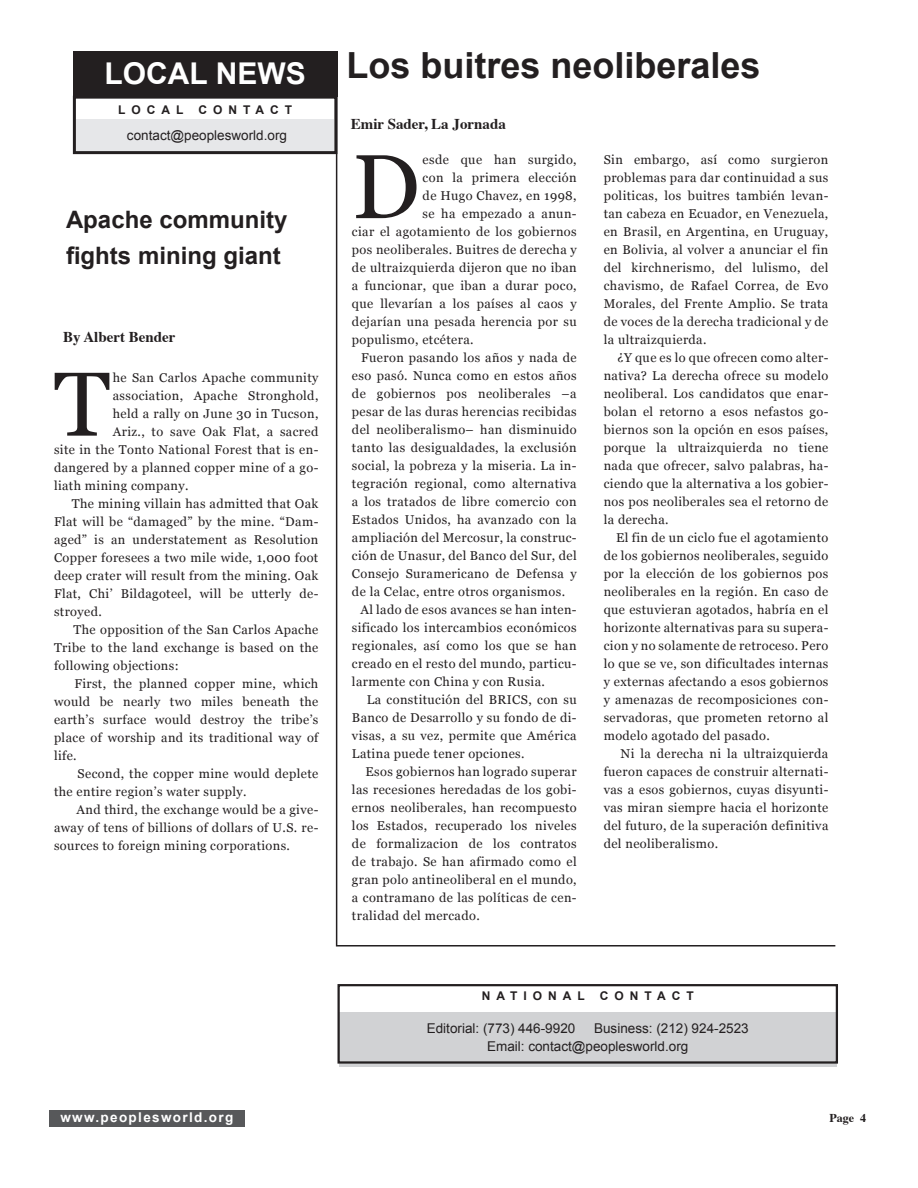
<style>
.page{position:relative;width:918px;height:1188px;background:#fff}
.page>*{position:absolute;margin:0;border:0;box-sizing:border-box;transform-origin:0 0}
.caps_paragraph{font:90.75px "Georgia";color:#231f20}
.title_arial-small{font:700 36px "Arial";color:#231f20}
.t1{font:700 30px "Arial";color:#fff}
.title_arial-small-2{font:700 24px/36px "Arial";color:#231f20}
.by_line{font:700 15px "Times";color:#231f20}
.t2{font:13.5px/18px "Arial";color:#231f20}
.t3{font:700 13.5px "Arial";letter-spacing:.1em;color:#fff}
.body-text{font:12.75px/18px "Georgia";letter-spacing:.03em;color:#231f20;text-align:justify}
.caps_paragraph-2{font:12.75px "Georgia";letter-spacing:.03em;color:#231f20}
.quote{font:700 12px "Arial";letter-spacing:.5em;color:#231f20}
.by_line-2{font:700 12px "Times";color:#231f20}
</style>
<div class="page">
<hr style="left:336px;top:81px;width:1px;height:864px;background:#231f20">
<hr style="left:336px;top:945px;width:499px;height:2px;background:#231f20">
<div style="left:73px;top:51px;width:264px;height:45px;background:#231f20"></div>
<div style="left:49px;top:1110px;width:196px;height:17px;background:#57585a"></div>
<div style="left:76px;top:119px;width:258px;height:34px;background:#e6e7e9"></div>
<div style="left:73px;top:96px;width:264px;height:58px;border:3px solid #231f20"></div>
<div style="left:339px;top:1012px;width:498px;height:54px;background:#d1d2d4"></div>
<div style="left:338px;top:984px;width:500px;height:80px;border:2px solid #231f20"></div>
<p class="t1" style="left:105px;top:53px;width:203px">LOCAL NEWS</p>
<p class="title_arial-small" style="left:346px;top:42px;width:416px">Los buitres neoliberales</p>
<p class="quote" style="left:118px;top:102px;width:67px">LOCAL</p>
<p class="quote" style="left:198px;top:102px;width:95px">CONTACT</p>
<p class="t2" style="left:127px;top:126px;width:162px">contact@peoplesworld.org</p>
<p class="title_arial-small-2" style="left:66px;top:202px;width:223px">Apache community fights mining giant</p>
<p class="by_line" style="left:63px;top:322px;width:114px">By Albert Bender</p>
<p class="caps_paragraph" style="left:54px;top:349px;width:58px">T</p>
<p class="caps_paragraph-2" style="left:113px;top:370px;width:207px">he San Carlos Apache community</p>
<p class="caps_paragraph-2" style="left:113px;top:388px;width:207px">association, Apache Stronghold,</p>
<p class="caps_paragraph-2" style="left:113px;top:406px;width:207px">held a rally on June 30 in Tucson,</p>
<p class="caps_paragraph-2" style="left:113px;top:424px;width:207px">Ariz., to save Oak Flat, a sacred</p>
<p class="caps_paragraph-2" style="left:54px;top:442px;width:266px">site in the Tonto National Forest that is en-</p>
<p class="caps_paragraph-2" style="left:54px;top:460px;width:266px">dangered by a planned copper mine of a go-</p>
<p class="caps_paragraph-2" style="left:54px;top:478px;width:136px">liath mining company.</p>
<p class="body-text" style="left:54px;top:495px;width:266px;text-indent:18px">The mining villain has admitted that Oak Flat will be “damaged” by the mine. “Dam&shy;aged” is an understatement as Resolution Copper foresees a two mile wide, 1,000 foot deep crater will result from the mining. Oak Flat, Chi’ Bildagoteel, will be utterly de&shy;stroyed.</p>
<p class="body-text" style="left:54px;top:621px;width:266px;text-indent:20px">The opposition of the San Carlos Apache Tribe to the land exchange is based on the following objections:</p>
<p class="body-text" style="left:54px;top:675px;width:266px;text-indent:20px">First, the planned copper mine, which would be nearly two miles beneath the earth’s surface would destroy the tribe’s place of worship and its traditional way of life.</p>
<p class="body-text" style="left:54px;top:765px;width:266px;text-indent:24px">Second, the copper mine would deplete the entire region’s water supply.</p>
<p class="body-text" style="left:54px;top:801px;width:266px;text-indent:23px">And third, the exchange would be a give&shy;away of tens of billions of dollars of U.S. re&shy;sources to foreign mining corporations.</p>
<p class="t3" style="left:60px;top:1109px;width:174px">www.peoplesworld.org</p>
<p class="by_line" style="left:351px;top:109px;width:157px">Emir Sader, La Jornada</p>
<p class="caps_paragraph" style="left:352px;top:132px;width:69px">D</p>
<p class="caps_paragraph-2" style="left:423px;top:152px;width:156px">esde que han surgido,</p>
<p class="caps_paragraph-2" style="left:423px;top:170px;width:156px">con la primera elección</p>
<p class="caps_paragraph-2" style="left:423px;top:188px;width:156px">de Hugo Chavez, en 1998,</p>
<p class="caps_paragraph-2" style="left:423px;top:206px;width:156px">se ha empezado a anun-</p>
<p class="caps_paragraph-2" style="left:352px;top:224px;width:226px">ciar el agotamiento de los gobiernos</p>
<p class="caps_paragraph-2" style="left:352px;top:242px;width:226px">pos neoliberales. Buitres de derecha y</p>
<p class="caps_paragraph-2" style="left:352px;top:260px;width:226px">de ultraizquierda dijeron que no iban</p>
<p class="caps_paragraph-2" style="left:352px;top:278px;width:226px">a funcionar, que iban a durar poco,</p>
<p class="caps_paragraph-2" style="left:352px;top:296px;width:226px">que llevarían a los países al caos y</p>
<p class="caps_paragraph-2" style="left:352px;top:314px;width:226px">dejarían una pesada herencia por su</p>
<p class="caps_paragraph-2" style="left:352px;top:332px;width:123px">populismo, etcétera.</p>
<p class="body-text" style="left:352px;top:349px;width:226px;text-indent:9px">Fueron pasando los años y nada de eso pasó. Nunca como en estos años de gobiernos pos neoliberales –a pesar de las duras herencias recibidas del neoliberalismo– han disminuido tanto las desigualdades, la exclusión social, la pobreza y la miseria. La in&shy;tegración regional, como alternativa a los tratados de libre comercio con Estados Unidos, ha avanzado con la ampliación del Mercosur, la construc&shy;ción de Unasur, del Banco del Sur, del Consejo Suramericano de Defensa y de la Celac, entre otros organismos.</p>
<p class="body-text" style="left:352px;top:601px;width:226px;text-indent:8px">Al lado de esos avances se han inten&shy;sificado los intercambios económicos regionales, así como los que se han creado en el resto del mundo, particu&shy;larmente con China y con Rusia.</p>
<p class="body-text" style="left:352px;top:691px;width:226px;text-indent:15px">La constitución del BRICS, con su Banco de Desarrollo y su fondo de di&shy;visas, a su vez, permite que América Latina puede tener opciones.</p>
<p class="body-text" style="left:352px;top:763px;width:226px;text-indent:14px">Esos gobiernos han logrado superar las recesiones heredadas de los gobi&shy;ernos neoliberales, han recompuesto los Estados, recuperado los niveles de formalizacion de los contratos de trabajo. Se han afirmado como el gran polo antineoliberal en el mundo, a contramano de las políticas de cen&shy;tralidad del mercado.</p>
<p class="body-text" style="left:604px;top:151px;width:226px">Sin embargo, así como surgieron problemas para dar continuidad a sus politicas, los buitres también levan&shy;tan cabeza en Ecuador, en Venezuela, en Brasil, en Argentina, en Uruguay, en Bolivia, al volver a anunciar el fin del kirchnerismo, del lulismo, del chavismo, de Rafael Correa, de Evo Morales, del Frente Amplio. Se trata de voces de la derecha tradicional y de la ultraizquierda.</p>
<p class="body-text" style="left:604px;top:349px;width:226px;text-indent:14px">¿Y que es lo que ofrecen como alter&shy;nativa? La derecha ofrece su modelo neoliberal. Los candidatos que enar&shy;bolan el retorno a esos nefastos go&shy;biernos son la opción en esos países, porque la ultraizquierda no tiene nada que ofrecer, salvo palabras, ha&shy;ciendo que la alternativa a los gobier&shy;nos pos neoliberales sea el retorno de la derecha.</p>
<p class="body-text" style="left:604px;top:529px;width:226px;text-indent:12px">El fin de un ciclo fue el agotamiento de los gobiernos neoliberales, seguido por la elección de los gobiernos pos neoliberales en la región. En caso de que estuvieran agotados, habría en el horizonte alternativas para su supera&shy;cion y no solamente de retroceso. Pero lo que se ve, son dificultades internas y externas afectando a esos gobiernos y amenazas de recomposiciones con&shy;servadoras, que prometen retorno al modelo agotado del pasado.</p>
<p class="body-text" style="left:604px;top:745px;width:226px;text-indent:17px">Ni la derecha ni la ultraizquierda fueron capaces de construir alternati&shy;vas a esos gobiernos, cuyas disyunti&shy;vas miran siempre hacia el horizonte del futuro, de la superación definitiva del neoliberalismo.</p>
<p class="quote" style="left:482px;top:988px;width:105px">NATIONAL</p>
<p class="quote" style="left:600px;top:988px;width:95px">CONTACT</p>
<p class="t2" style="left:427px;top:1019px;width:150px">Editorial: (773) 446-9920</p>
<p class="t2" style="left:487px;top:1019px;width:263px;text-indent:107px">Business: (212) 924-2523<br>Email: contact@peoplesworld.org</p>
<p class="by_line-2" style="left:829px;top:1106px;width:38px">Page 4</p>
</div>
